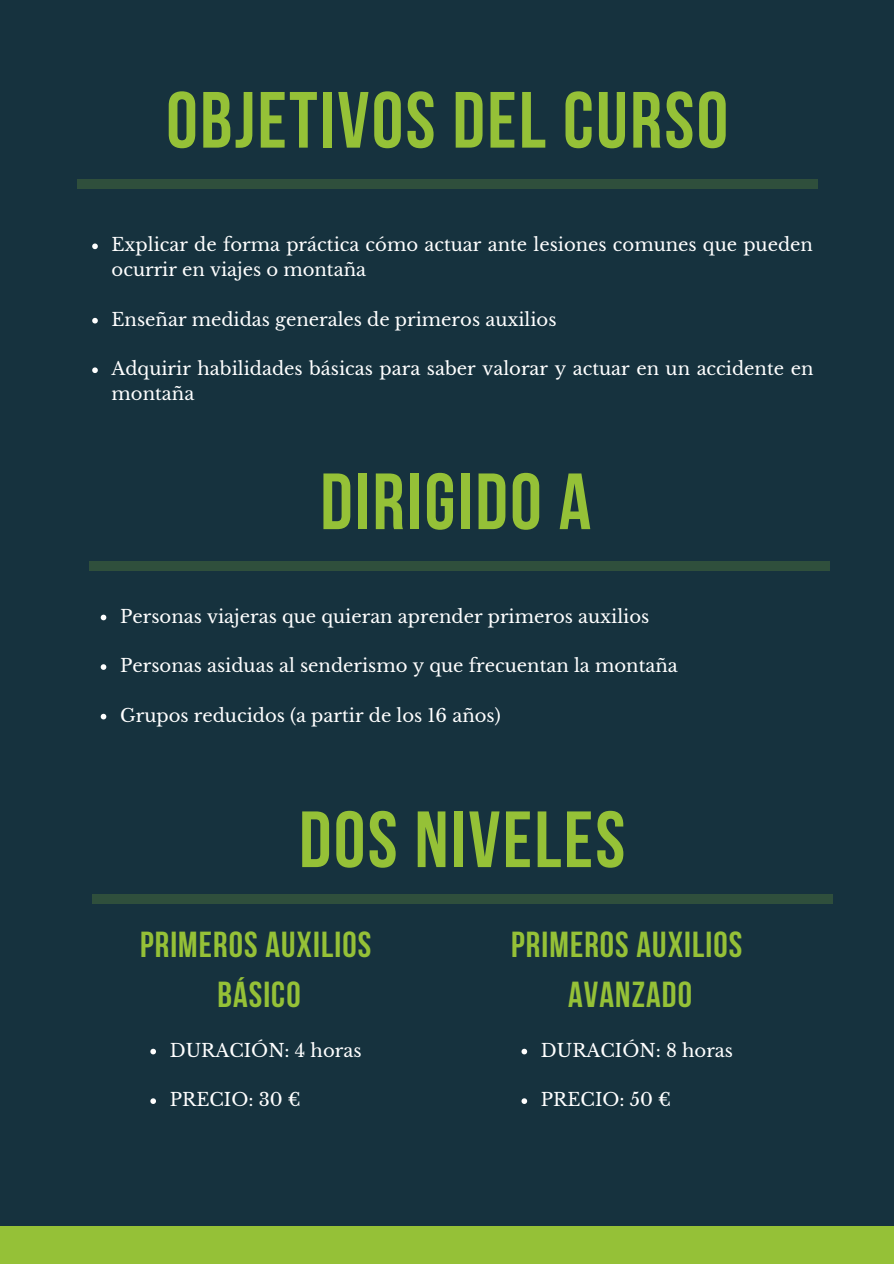
<style>
.page{position:relative;width:894px;height:1264px;background:#fff}
.page>*{position:absolute;margin:0;border:0;box-sizing:border-box;transform-origin:0 0}
.t1{font:700 79.5px "Bebas Neue";letter-spacing:.03em;color:#95c137}
.t2{font:700 36px "Bebas Neue";letter-spacing:.03em;color:#95c137}
.t3{font:18px/24.8px "Libre Baskerville";color:#fff}
</style>
<div class="page">
<div style="left:0;top:0;width:893px;height:1263px;background:#16323e"></div>
<div style="left:77px;top:180px;width:740px;height:9px;background:#2f4f3c"></div>
<svg style="left:92px;top:243px;width:6px;height:6px"></svg>
<svg style="left:92px;top:318px;width:6px;height:5px"></svg>
<svg style="left:92px;top:367px;width:6px;height:6px"></svg>
<div style="left:89px;top:561px;width:740px;height:9px;background:#2f4f3c"></div>
<svg style="left:101px;top:614px;width:5px;height:6px"></svg>
<svg style="left:101px;top:664px;width:5px;height:6px"></svg>
<svg style="left:101px;top:713px;width:5px;height:6px"></svg>
<div style="left:92px;top:894px;width:740px;height:9px;background:#2f4f3c"></div>
<svg style="left:150px;top:1048px;width:6px;height:6px"></svg>
<svg style="left:150px;top:1098px;width:6px;height:5px"></svg>
<svg style="left:521px;top:1048px;width:6px;height:6px"></svg>
<svg style="left:521px;top:1098px;width:6px;height:5px"></svg>
<div style="left:0;top:1226px;width:893px;height:37px;background:#95c137"></div>
<p class="t1" style="left:166px;top:88px;width:563px">OBJETIVOS DEL CURSO</p>
<p class="t3" style="left:111px;top:233px;width:702px">Explicar de forma práctica cómo actuar ante lesiones comunes que pueden ocurrir en viajes o montaña</p>
<p class="t3" style="left:111px;top:307px;width:446px">Enseñar medidas generales de primeros auxilios</p>
<p class="t3" style="left:111px;top:356px;width:703px">Adquirir habilidades básicas para saber valorar y actuar en un accidente en montaña</p>
<p class="t1" style="left:320px;top:469px;width:272px">DIRIGIDO A</p>
<p class="t3" style="left:120px;top:604px;width:530px">Personas viajeras que quieran aprender primeros auxilios</p>
<p class="t3" style="left:120px;top:653px;width:559px">Personas asiduas al senderismo y que frecuentan la montaña</p>
<p class="t3" style="left:120px;top:703px;width:382px">Grupos reducidos (a partir de los 16 años)</p>
<p class="t1" style="left:299px;top:807px;width:327px">DOS NIVELES</p>
<p class="t2" style="left:140px;top:930px;width:232px">PRIMEROS AUXILIOS</p>
<p class="t2" style="left:217px;top:979px;width:85px">BÁSICO</p>
<p class="t3" style="left:170px;top:1037px;width:193px">DURACIÓN: 4 horas</p>
<p class="t3" style="left:170px;top:1087px;width:132px">PRECIO: 30 €</p>
<p class="t2" style="left:511px;top:930px;width:232px">PRIMEROS AUXILIOS</p>
<p class="t2" style="left:568px;top:979px;width:125px">AVANZADO</p>
<p class="t3" style="left:540px;top:1037px;width:194px">DURACIÓN: 8 horas</p>
<p class="t3" style="left:540px;top:1087px;width:132px">PRECIO: 50 €</p>
</div>
